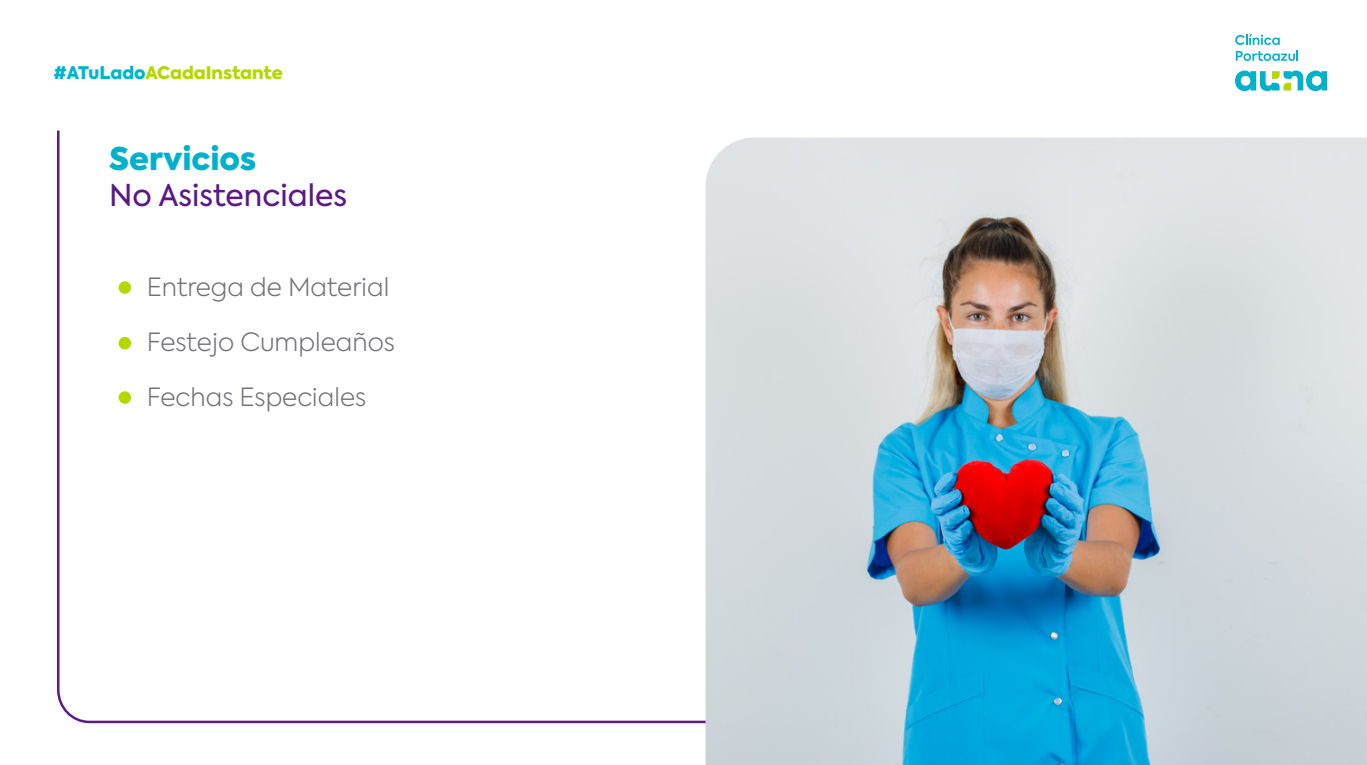
<style>
.page{position:relative;width:1367px;height:765px;background:#fff}
.page>*{position:absolute;margin:0;border:0;box-sizing:border-box;transform-origin:0 0}
.t1{font:900 31.25px "Axiforma";color:#00b1cc}
.t2{font:30px "Axiforma";color:#5d1888}
.t3{font:300 25px "Axiforma";color:#737177}
.t4{font:900 17.38px "Axiforma";letter-spacing:-.005em;color:#b5d700}
.s1{color:#00b4cf}
</style>
<div class="page">
<svg style="left:1235px;top:71px;width:92px;height:20px"></svg>
<svg style="left:1235px;top:34px;width:44px;height:11px"></svg>
<svg style="left:1236px;top:51px;width:62px;height:10px"></svg>
<svg style="left:57px;top:130px;width:648px;height:594px"></svg>
<div style="left:119px;top:281px;width:12px;height:13px;background:#b5d700;border-radius:50%"></div>
<div style="left:119px;top:337px;width:12px;height:12px;background:#b5d700;border-radius:50%"></div>
<div style="left:119px;top:391px;width:12px;height:13px;background:#b5d700;border-radius:50%"></div>
<img style="left:705px;top:137px;width:662px;height:628px">
<p class="t4" style="left:53px;top:60px;width:231px"><span class="s1">#ATuLado</span>ACadaInstante</p>
<p class="t1" style="left:109px;top:136px;width:149px">Servicios</p>
<p class="t2" style="left:109px;top:176px;width:239px">No Asistenciales</p>
<p class="t3" style="left:147px;top:271px;width:244px">Entrega de Material</p>
<p class="t3" style="left:147px;top:326px;width:249px">Festejo Cumpleaños</p>
<p class="t3" style="left:147px;top:381px;width:221px">Fechas Especiales</p>
</div>
